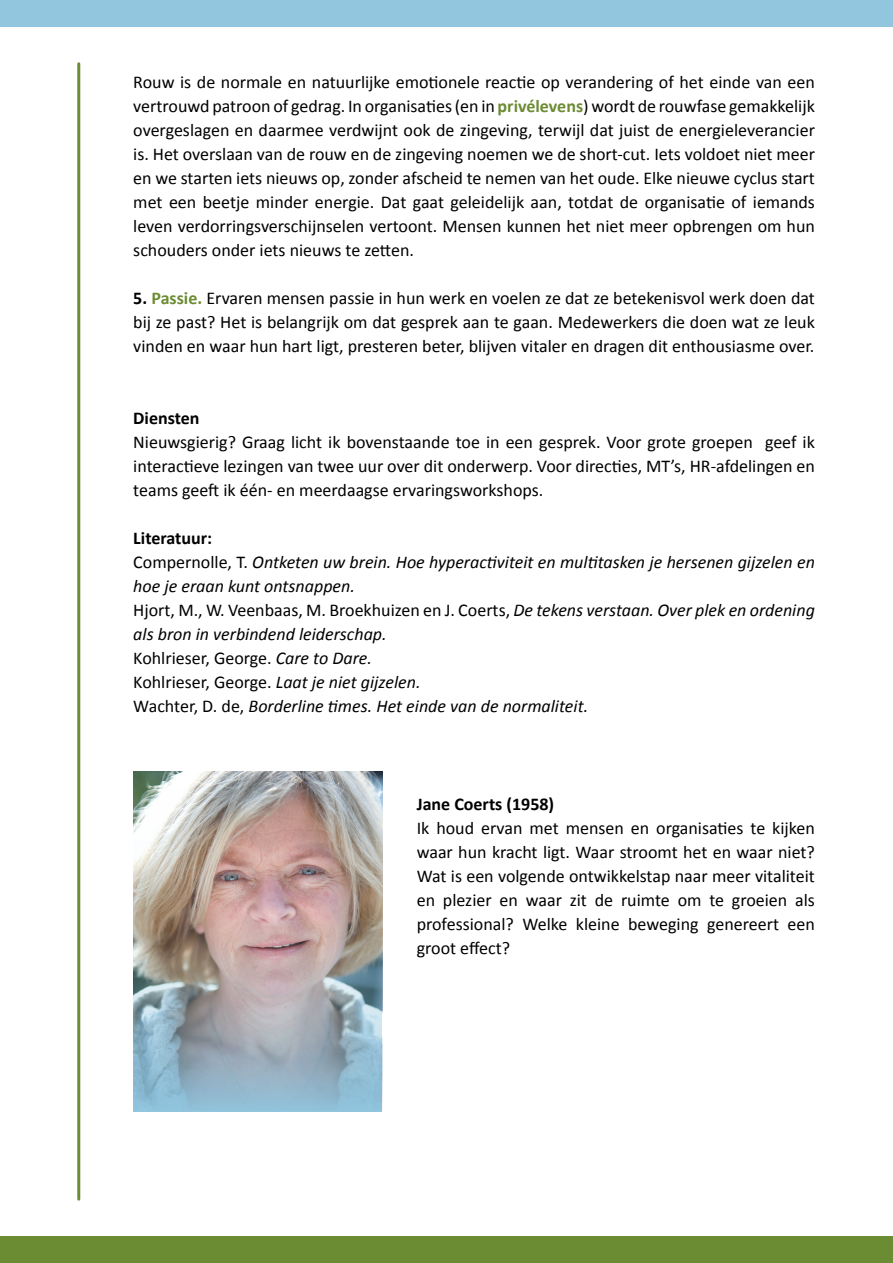
<style>
.page{position:relative;width:893px;height:1263px;background:#fff}
.page>*{position:absolute;margin:0;border:0;box-sizing:border-box;transform-origin:0 0}
.t1{font:18px/24px "Calibri";color:#000;text-align:justify}
.t2{font:italic 18px/24px "Calibri";color:#000}
.t3{font:700 18px "Calibri";color:#000}
.s1{font-weight:700;color:#6c8c34}
.s2{font-weight:700}
.s3{font-weight:700;font-style:normal}
.s4{font-style:normal}
</style>
<div class="page">
<div style="left:0;top:1236px;width:893px;height:27px;background:#6c8c34"></div>
<div style="left:0;top:0;width:893px;height:27px;background:#92c6df"></div>
<hr style="left:77px;top:64px;width:3px;height:1135px;background:#6c8c34">
<img style="left:133px;top:771px;width:249px;height:340px">
<p class="t1" style="left:133px;top:70px;width:683px">Rouw is de normale en natuurlijke emotionele reactie op verandering of het einde van een vertrouwd patroon of gedrag. In organisaties (en in <span class="s1">privélevens</span>) wordt de rouwfase gemakkelijk overgeslagen en daarmee verdwijnt ook de zingeving, terwijl dat juist de energieleverancier is. Het overslaan van de rouw en de zingeving noemen we de short-cut. Iets voldoet niet meer en we starten iets nieuws op, zonder afscheid te nemen van het oude. Elke nieuwe cyclus start met een beetje minder energie. Dat gaat geleidelijk aan, totdat de organisatie of iemands leven verdorringsverschijnselen vertoont. Mensen kunnen het niet meer opbrengen om hun schouders onder iets nieuws te zetten.</p>
<p class="t1" style="left:133px;top:286px;width:683px"><span class="s2">5.</span> <span class="s1">Passie.</span> Ervaren mensen passie in hun werk en voelen ze dat ze betekenisvol werk doen dat bij ze past? Het is belangrijk om dat gesprek aan te gaan. Medewerkers die doen wat ze leuk vinden en waar hun hart ligt, presteren beter, blijven vitaler en dragen dit enthousiasme over.</p>
<p class="t3" style="left:133px;top:405px;width:68px">Diensten</p>
<p class="t1" style="left:133px;top:430px;width:683px">Nieuwsgierig? Graag licht ik bovenstaande toe in een gesprek. Voor grote groepen geef ik interactieve lezingen van twee uur over dit onderwerp. Voor directies, MT’s, HR-afdelingen en teams geeft ik één- en meerdaagse ervaringsworkshops.</p>
<p class="t2" style="left:133px;top:525px;width:683px"><span class="s3">Literatuur:<br></span><span class="s4">Compernolle, T.</span> Ontketen uw brein. Hoe hyperactiviteit en multitasken je hersenen gijzelen en hoe je eraan kunt ontsnappen.<br><span class="s4">Hjort, M., W. Veenbaas, M. Broekhuizen en J. Coerts,</span> De tekens verstaan. Over plek en ordening als bron in verbindend leiderschap.<br><span class="s4">Kohlrieser, George.</span> Care to Dare.<br><span class="s4">Kohlrieser, George.</span> Laat je niet gijzelen.<br><span class="s4">Wachter, D. de,</span> Borderline times. Het einde van de normaliteit.</p>
<p class="t3" style="left:417px;top:791px;width:139px">Jane Coerts (1958)</p>
<p class="t1" style="left:417px;top:816px;width:400px">Ik houd ervan met mensen en organisaties te kijken waar hun kracht ligt. Waar stroomt het en waar niet?<br>Wat is een volgende ontwikkelstap naar meer vitaliteit en plezier en waar zit de ruimte om te groeien als professional? Welke kleine beweging genereert een groot effect?</p>
</div>
